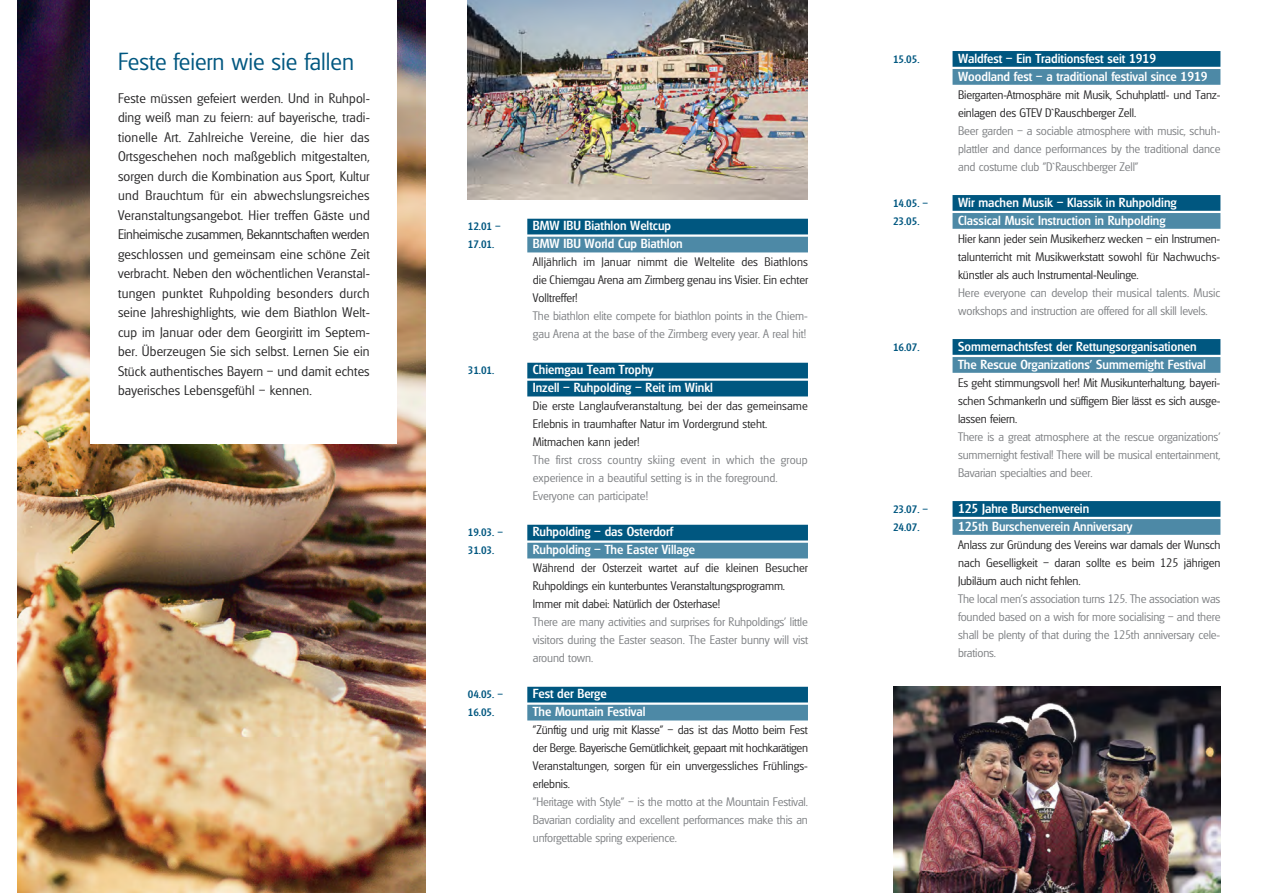
<style>
.page{position:relative;width:1263px;height:893px;background:#fff}
.page>*{position:absolute;margin:0;border:0;box-sizing:border-box;transform-origin:0 0}
.t1{font:300 24px "Glasgow";color:#005780}
.t2{font:300 13.5px/19.5px "Glasgow";letter-spacing:.01em;color:#272627;text-align:justify}
.t3{font:500 12.75px/18px "Glasgow";color:#fff}
.t4{font:300 12px/18px "Glasgow";letter-spacing:-.005em;color:#7f8184;text-align:justify}
.t5{font:300 12px/18px "Glasgow";letter-spacing:-.005em;color:#272627;text-align:justify}
.t6{font:500 10.5px "Glasgow";color:#005780}
.s1{font-size:12.75px;color:#fff}
</style>
<div class="page">
<img style="left:893px;top:686px;width:327px;height:207px">
<img style="left:17px;top:0;width:408px;height:893px">
<div style="left:91px;top:0;width:306px;height:443px;background:#fff"></div>
<div style="left:527px;top:219px;width:281px;height:15px;background:#005780"></div>
<div style="left:527px;top:237px;width:281px;height:15px;background:#4d89a6"></div>
<div style="left:527px;top:363px;width:281px;height:15px;background:#005780"></div>
<div style="left:527px;top:381px;width:281px;height:15px;background:#005780"></div>
<div style="left:527px;top:525px;width:281px;height:15px;background:#005780"></div>
<div style="left:527px;top:543px;width:281px;height:15px;background:#4d89a6"></div>
<div style="left:527px;top:687px;width:281px;height:15px;background:#005780"></div>
<div style="left:527px;top:705px;width:281px;height:15px;background:#4d89a6"></div>
<img style="left:468px;top:0;width:340px;height:199px">
<div style="left:952px;top:51px;width:268px;height:16px;background:#005780"></div>
<div style="left:952px;top:69px;width:268px;height:16px;background:#4d89a6"></div>
<div style="left:952px;top:195px;width:268px;height:16px;background:#005780"></div>
<div style="left:952px;top:213px;width:268px;height:16px;background:#4d89a6"></div>
<div style="left:952px;top:339px;width:268px;height:16px;background:#005780"></div>
<div style="left:952px;top:357px;width:268px;height:16px;background:#4d89a6"></div>
<div style="left:952px;top:501px;width:268px;height:16px;background:#005780"></div>
<div style="left:952px;top:519px;width:268px;height:16px;background:#4d89a6"></div>
<h1 class="t1" style="left:118px;top:48px;width:238px">Feste feiern wie sie fallen</h1>
<p class="t2" style="left:118px;top:88px;width:253px">Feste müssen gefeiert werden. Und in Ruh pol - ding weiß man zu feiern: auf bayerische, tradi&shy;tionelle Art. Zahlreiche Vereine, die hier das Ortsgeschehen noch maßgeblich mitgestalten, sorgen durch die Kombination aus Sport, Kultur und Brauchtum für ein abwechslungsreiches Veranstaltungsangebot. Hier treffen Gäste und Einheimische zusammen, Bekanntschaften werden geschlossen und gemeinsam eine schöne Zeit verbracht. Neben den wöchent lichen Veranstal&shy;tungen punktet Ruhpolding besonders durch seine Jahreshighlights, wie dem Biathlon Welt&shy;cup im Januar oder dem Georgiritt im Septem&shy;ber. Überzeugen Sie sich selbst. Lernen Sie ein Stück authentisches Bayern – und damit echtes bayerisches Lebensgefühl – kennen.</p>
<p class="t6" style="left:468px;top:220px;width:35px">12.01 –</p>
<p class="t3" style="left:533px;top:217px;width:140px">BMW IBU Biathlon Weltcup</p>
<p class="t6" style="left:468px;top:238px;width:28px">17.01.</p>
<p class="t3" style="left:533px;top:235px;width:151px">BMW IBU World Cup Biathlon</p>
<p class="t5" style="left:533px;top:253px;width:277px">Alljährlich im Januar nimmt die Weltelite des Biathlons die Chiemgau Arena am Zirmberg genau ins Visier. Ein echter Volltreffer!</p>
<p class="t4" style="left:533px;top:307px;width:277px">The biathlon elite compete for biathlon points in the Chiem&shy;gau Arena at the base of the Zirmberg every year. A real hit!</p>
<p class="t6" style="left:468px;top:364px;width:28px">31.01.</p>
<p class="t3" style="left:533px;top:361px;width:182px">Chiemgau Team Trophy<br>Inzell – Ruhpolding – Reit im Winkl</p>
<p class="t5" style="left:533px;top:397px;width:276px;text-align:left">Die erste Langlaufveranstaltung, bei der das gemeinsame<br>Erlebnis in traumhafter Natur im Vordergrund steht.<br>Mitmachen kann jeder!</p>
<p class="t4" style="left:533px;top:451px;width:277px;text-align:left">The first cross country skiing event in which the group experience in a beautiful setting is in the foreground.<br>Everyone can participate!</p>
<p class="t6" style="left:468px;top:526px;width:47px">19.03. – <span class="s1">–</span></p>
<p class="t3" style="left:533px;top:523px;width:142px">Ruhpolding – das Osterdorf</p>
<p class="t6" style="left:468px;top:544px;width:28px">31.03.</p>
<p class="t3" style="left:533px;top:541px;width:164px">Ruhpolding – The Easter Village</p>
<p class="t5" style="left:533px;top:559px;width:277px;text-align:left">Während der Osterzeit wartet auf die kleinen Besucher<br>Ruhpoldings ein kunterbuntes Veranstaltungsprogramm.<br>Immer mit dabei: Natürlich der Osterhase!</p>
<p class="t4" style="left:533px;top:613px;width:277px">There are many activities and surprises for Ruhpoldings' little visitors during the Easter season. The Easter bunny will vist around town.</p>
<p class="t6" style="left:468px;top:688px;width:37px">04.05. –</p>
<p class="t3" style="left:533px;top:685px;width:75px">Fest der Berge</p>
<p class="t6" style="left:468px;top:706px;width:28px">16.05.</p>
<p class="t3" style="left:533px;top:703px;width:114px">The Mountain Festival</p>
<p class="t5" style="left:533px;top:721px;width:277px">"Zünftig und urig mit Klasse" – das ist das Motto beim Fest der Berge. Bayerische Gemütlichkeit, gepaart mit hochkarätigen Veranstaltungen, sorgen für ein unvergessliches Frühlings - erlebnis.</p>
<p class="t4" style="left:533px;top:793px;width:277px">"Heritage with Style" – is the motto at the Mountain Festival.<br>Bavarian cordiality and excellent performances make this an unforgettable spring experience.</p>
<p class="t6" style="left:893px;top:53px;width:28px">15.05.</p>
<p class="t3" style="left:958px;top:49px;width:251px">Waldfest – Ein Traditionsfest seit 1919<br>Woodland fest – a traditional festival since 1919</p>
<p class="t5" style="left:958px;top:85px;width:264px">Biergarten-Atmosphäre mit Musik, Schuhplattl- und Tanz&shy;einlagen des GTEV D`Rauschberger Zell.</p>
<p class="t4" style="left:958px;top:121px;width:264px">Beer garden – a sociable atmosphere with music, schuh&shy;plattler and dance performances by the traditional dance and costume club "D`Rauschberger Zell"</p>
<p class="t6" style="left:893px;top:197px;width:37px">14.05. –</p>
<p class="t3" style="left:958px;top:193px;width:220px">Wir machen Musik – Klassik in Ruhpolding</p>
<p class="t6" style="left:893px;top:215px;width:28px">23.05.</p>
<p class="t3" style="left:958px;top:211px;width:209px">Classical Music Instruction in Ruhpolding</p>
<p class="t5" style="left:958px;top:229px;width:264px">Hier kann jeder sein Musikerherz wecken – ein Instrumen&shy;talunterricht mit Musikwerkstatt sowohl für Nachwuchs&shy;künstler als auch Instrumental-Neulinge.</p>
<p class="t4" style="left:958px;top:283px;width:264px">Here everyone can develop their musical talents. Music workshops and instruction are offered for all skill levels.</p>
<p class="t6" style="left:893px;top:341px;width:28px">16.07.</p>
<p class="t3" style="left:958px;top:337px;width:249px">Sommernachtsfest der Rettungsorganisationen<br>The Rescue Organizations' Summernight Festival</p>
<p class="t5" style="left:958px;top:373px;width:264px">Es geht stimmungsvoll her! Mit Musikunterhaltung, bayeri&shy;schen Schmankerln und süffigem Bier lässt es sich ausge&shy;lassen feiern.</p>
<p class="t4" style="left:958px;top:427px;width:264px">There is a great atmosphere at the rescue organizations' summernight festival! There will be musical entertainment, Bavarian specialties and beer.</p>
<p class="t6" style="left:893px;top:503px;width:37px">23.07. –</p>
<p class="t3" style="left:958px;top:499px;width:133px">125 Jahre Burschenverein</p>
<p class="t6" style="left:893px;top:521px;width:28px">24.07.</p>
<p class="t3" style="left:958px;top:517px;width:176px">125th Burschenverein Anniversary</p>
<p class="t5" style="left:958px;top:535px;width:264px">Anlass zur Gründung des Vereins war damals der Wunsch nach Geselligkeit – daran sollte es beim 125 jährigen Jubiläum auch nicht fehlen.</p>
<p class="t4" style="left:958px;top:589px;width:264px">The local men's association turns 125. The association was founded based on a wish for more socialising – and there shall be plenty of that during the 125th anniversary cele&shy;brations.</p>
</div>
